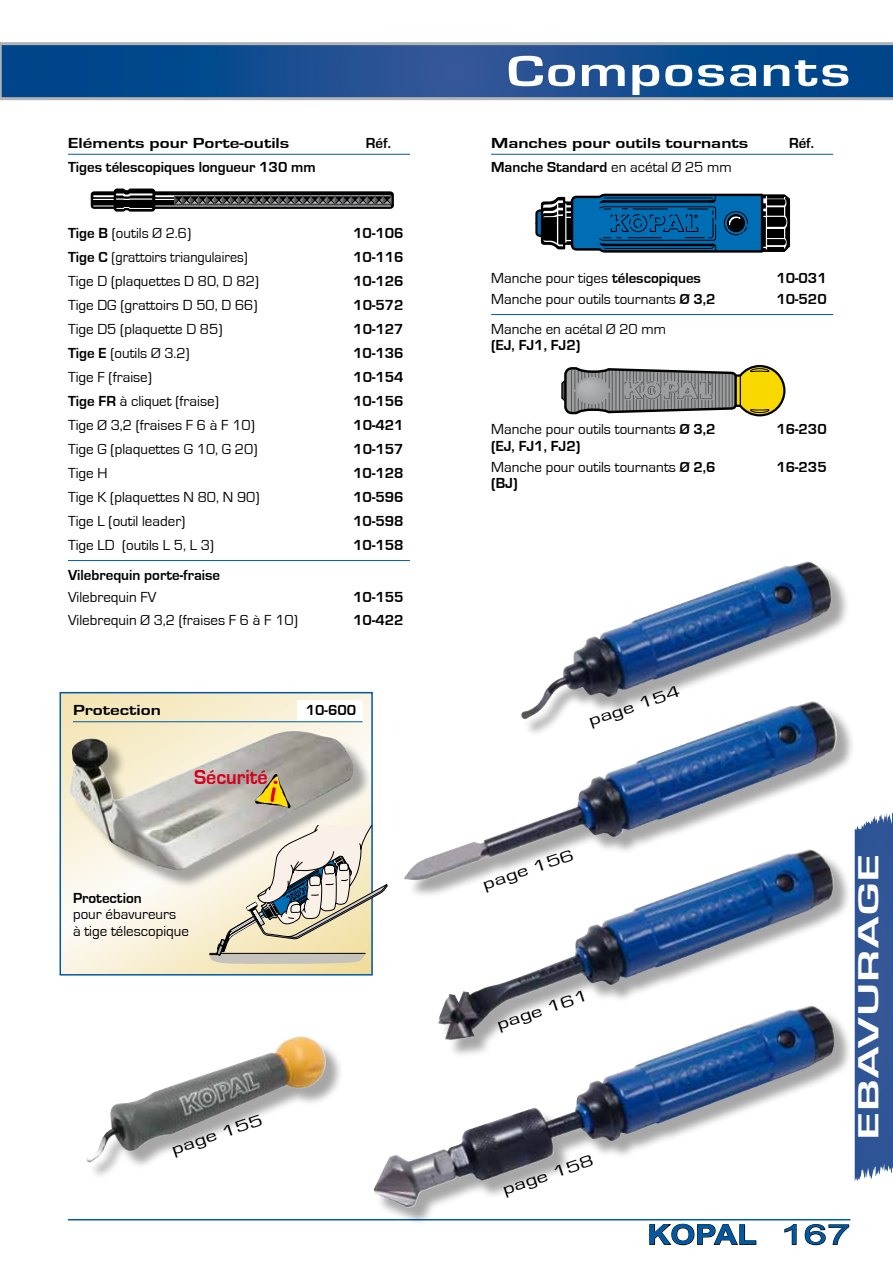
<style>
.page{position:relative;width:893px;height:1263px;background:#fff}
.page>*{position:absolute;margin:0;border:0;box-sizing:border-box;transform-origin:0 0}
.t1{font:700 45px "Eurostile";letter-spacing:.025em;color:#fff;scale:1.35 1}
.t2{font:700 30px "Eurostile";letter-spacing:.025em;color:#fff;scale:1.65 1}
.t3{font:700 27.3px "Arial";letter-spacing:.01em;color:#0059a0;scale:1.15 1}
.t4{font:700 21px "Eurostile";color:#d5001a;scale:.96 1}
.t5{font:16.5px "Eurostile";color:#000;scale:1.4 1}
.t6{font:15px/21px "Eurostile";color:#000}
.t7{font:700 15px "Eurostile";color:#000}
.t8{font:700 15px "Eurostile";color:#000;scale:1.28 1}
.t9{font:15px "Eurostile";color:#000;scale:.94 1}
.s1{font-weight:700}
.s2{font-weight:400}
</style>
<div class="page">
<hr style="left:68px;top:1219px;width:782px;height:1px;background:#005aa1">
<div style="left:855px;top:812px;width:38px;height:369px;background:#305596"></div>
<svg style="left:1px;top:42px;width:892px;height:58px;background:#225693"></svg>
<svg style="left:0;top:42px;width:1px;height:58px"></svg>
<svg style="left:63px;top:695px;width:307px;height:277px;background:#f7efd5"></svg>
<div style="left:60px;top:692px;width:313px;height:283px;border:2px solid #0059a0"></div>
<svg style="left:649px;top:1226px;width:108px;height:20px"></svg>
<svg style="left:784px;top:1226px;width:13px;height:19px"></svg>
<svg style="left:804px;top:1226px;width:46px;height:20px"></svg>
<div style="left:72px;top:733px;width:300px;height:156px;background:#000;opacity:.35"></div>
<img style="left:69px;top:731px;width:285px;height:140px">
<hr style="left:68px;top:154px;width:342px;height:1px;background:#0059a0">
<hr style="left:68px;top:560px;width:342px;height:1px;background:#0059a0">
<svg style="left:92px;top:193px;width:300px;height:14px"></svg>
<div style="left:91px;top:191px;width:303px;height:18px;border:3px solid #000;border-radius:3px"></div>
<hr style="left:94px;top:195px;width:296px;height:2px;background:#fff">
<hr style="left:94px;top:199px;width:296px;height:1px;background:#fff">
<hr style="left:94px;top:206px;width:297px;height:1px;background:#fff">
<svg style="left:174px;top:196px;width:218px;height:9px;background:#454647"></svg>
<div style="left:174px;top:196px;width:9px;height:8px;border:1px solid #58585a"></div>
<svg style="left:113px;top:188px;width:43px;height:24px"></svg>
<svg style="left:535px;top:193px;width:255px;height:60px;background:#1e587e"></svg>
<hr style="left:491px;top:154px;width:342px;height:1px;background:#0059a0">
<hr style="left:491px;top:314px;width:342px;height:1px;background:#0059a0">
<svg style="left:561px;top:365px;width:224px;height:51px"></svg>
<div style="left:298px;top:700px;width:65px;height:21px;background:#fff"></div>
<hr style="left:73px;top:721px;width:290px;height:1px;background:#0059a0">
<svg style="left:209px;top:826px;width:179px;height:139px;background:#d2cebe"></svg>
<svg style="left:254px;top:774px;width:37px;height:34px"></svg>
<div style="left:441px;top:852px;width:411px;height:207px;background:#000;opacity:.35"></div>
<img style="left:441px;top:899px;width:393px;height:106px">
<div style="left:376px;top:1008px;width:477px;height:218px;background:#000;opacity:.35"></div>
<img style="left:374px;top:1005px;width:461px;height:203px">
<div style="left:407px;top:704px;width:448px;height:195px;background:#000;opacity:.35"></div>
<img style="left:404px;top:704px;width:433px;height:176px">
<div style="left:524px;top:564px;width:326px;height:174px;background:#000;opacity:.35"></div>
<img style="left:521px;top:561px;width:311px;height:160px">
<div style="left:89px;top:1039px;width:255px;height:141px;background:#000;opacity:.35"></div>
<img style="left:86px;top:1036px;width:244px;height:128px">
<p class="t8" style="left:68px;top:134px;width:174px">Eléments pour Porte-outils</p>
<p class="t7" style="left:366px;top:134px;width:27px">Réf.</p>
<p class="t7" style="left:68px;top:158px;width:249px">Tiges télescopiques longueur 130 mm</p>
<p class="t6" style="left:68px;top:222px;width:125px"><span class="s1">Tige B</span> (outils Ø 2.6)</p>
<p class="t7" style="left:353px;top:224px;width:52px">10-106</p>
<p class="t9" style="left:68px;top:249px;width:193px"><span class="s1">Tige C</span> (grattoirs triangulaires)</p>
<p class="t7" style="left:353px;top:248px;width:52px">10-116</p>
<p class="t6" style="left:68px;top:270px;width:193px">Tige D (plaquettes D 80, D 82)</p>
<p class="t7" style="left:353px;top:272px;width:52px">10-126</p>
<p class="t6" style="left:68px;top:294px;width:191px">Tige DG (grattoirs D 50, D 66)</p>
<p class="t7" style="left:353px;top:296px;width:52px">10-572</p>
<p class="t6" style="left:68px;top:318px;width:156px">Tige D5 (plaquette D 85)</p>
<p class="t7" style="left:353px;top:320px;width:52px">10-127</p>
<p class="t6" style="left:68px;top:342px;width:123px"><span class="s1">Tige E</span> (outils Ø 3.2)</p>
<p class="t7" style="left:353px;top:344px;width:52px">10-136</p>
<p class="t6" style="left:68px;top:366px;width:85px">Tige F (fraise)</p>
<p class="t7" style="left:353px;top:368px;width:52px">10-154</p>
<p class="t6" style="left:68px;top:390px;width:152px"><span class="s1">Tige FR</span> à cliquet (fraise)</p>
<p class="t7" style="left:353px;top:392px;width:52px">10-156</p>
<p class="t6" style="left:68px;top:414px;width:188px">Tige Ø 3,2 (fraises F 6 à F 10)</p>
<p class="t7" style="left:353px;top:416px;width:52px">10-421</p>
<p class="t6" style="left:68px;top:438px;width:191px">Tige G (plaquettes G 10, G 20)</p>
<p class="t7" style="left:353px;top:440px;width:52px">10-157</p>
<p class="t6" style="left:68px;top:462px;width:41px">Tige H</p>
<p class="t7" style="left:353px;top:464px;width:52px">10-128</p>
<p class="t6" style="left:68px;top:486px;width:193px">Tige K (plaquettes N 80, N 90)</p>
<p class="t7" style="left:353px;top:488px;width:52px">10-596</p>
<p class="t6" style="left:68px;top:510px;width:119px">Tige L (outil leader)</p>
<p class="t7" style="left:353px;top:512px;width:52px">10-598</p>
<p class="t6" style="left:68px;top:534px;width:148px">Tige LD (outils L 5, L 3)</p>
<p class="t7" style="left:353px;top:536px;width:52px">10-158</p>
<p class="t7" style="left:68px;top:566px;width:154px">Vilebrequin porte-fraise</p>
<p class="t6" style="left:68px;top:587px;width:90px">Vilebrequin FV</p>
<p class="t7" style="left:353px;top:589px;width:52px">10-155</p>
<p class="t6" style="left:68px;top:609px;width:231px">Vilebrequin Ø 3,2 (fraises F 6 à F 10)</p>
<p class="t7" style="left:353px;top:611px;width:52px">10-422</p>
<p class="t8" style="left:73px;top:702px;width:70px">Protection</p>
<p class="t7" style="left:306px;top:702px;width:52px">10-600</p>
<h3 class="t4" style="left:194px;top:765px;width:78px">Sécurité</h3>
<p class="t7" style="left:73px;top:889px;width:70px">Protection</p>
<p class="t6" style="left:73px;top:906px;width:118px;line-height:16.5px">pour ébavureurs<br>à tige télescopique</p>
<p class="t5" style="left:169px;top:1141px;width:70px;rotate:-19deg">page 155</p>
<h1 class="t1" style="left:507px;top:47px;width:256px">Composants</h1>
<p class="t8" style="left:491px;top:134px;width:202px">Manches pour outils tournants</p>
<p class="t7" style="left:789px;top:134px;width:27px">Réf.</p>
<p class="t7" style="left:491px;top:158px;width:242px">Manche Standard <span class="s2">en acétal Ø 25 mm</span></p>
<p class="t6" style="left:491px;top:267px;width:211px">Manche pour tiges <span class="s1">télescopiques</span></p>
<p class="t7" style="left:776px;top:269px;width:52px">10-031</p>
<p class="t6" style="left:491px;top:288px;width:226px">Manche pour outils tournants <span class="s1">Ø 3,2</span></p>
<p class="t7" style="left:776px;top:290px;width:52px">10-520</p>
<p class="t6" style="left:491px;top:318px;width:177px">Manche en acétal Ø 20 mm</p>
<p class="t7" style="left:491px;top:337px;width:91px">(EJ, FJ1, FJ2)</p>
<p class="t6" style="left:491px;top:419px;width:226px">Manche pour outils tournants <span class="s1">Ø 3,2</span></p>
<p class="t7" style="left:776px;top:421px;width:52px">16-230</p>
<p class="t6" style="left:491px;top:435px;width:226px"><span class="s1">(EJ, FJ1, FJ2)<br></span>Manche pour outils tournants <span class="s1">Ø 2,6</span></p>
<p class="t7" style="left:776px;top:458px;width:52px">16-235</p>
<p class="t7" style="left:491px;top:475px;width:28px">(BJ)</p>
<p class="t5" style="left:586px;top:713px;width:70px;rotate:-19deg">page 154</p>
<p class="t5" style="left:480px;top:876px;width:70px;rotate:-19deg">page 156</p>
<p class="t5" style="left:494px;top:1017px;width:70px;rotate:-19deg">page 161</p>
<p class="t5" style="left:500px;top:1182px;width:70px;rotate:-19deg">page 158</p>
<h2 class="t2" style="left:852px;top:1139px;width:171px;rotate:-90deg">Ebavurage</h2>
<h3 class="t3" style="left:647px;top:1217px;width:178px">kopal <span class="s2">167</span></h3>
</div>
